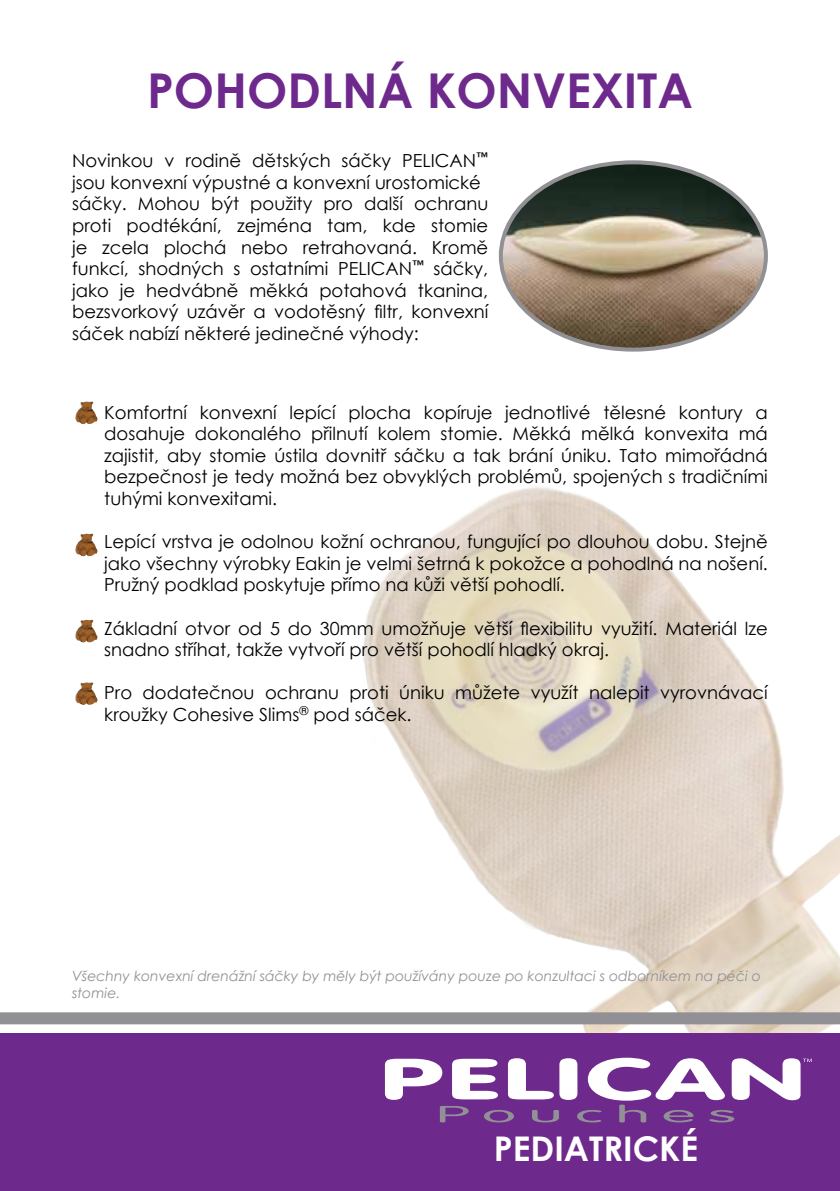
<style>
.page{position:relative;width:840px;height:1191px;background:#fff}
.page>*{position:absolute;margin:0;border:0;box-sizing:border-box;transform-origin:0 0}
.t1{font:700 48px "Century Gothic";color:#6e298d}
.t2{font:700 34px "Century Gothic";color:#fff}
.t3{font:18px/21.6px "Century Gothic";color:#000}
.t4{font:italic 14px/16.8px "Century Gothic";color:#919195}
</style>
<div class="page">
<img style="left:503px;top:162px;width:262px;height:187px">
<img style="left:362px;top:487px;width:436px;height:546px">
<div style="left:0;top:1033px;width:839px;height:158px;background:#6e298d"></div>
<svg style="left:385px;top:1057px;width:426px;height:65px"></svg>
<div style="left:0;top:1012px;width:839px;height:12px;background:#919195"></div>
<img style="left:75px;top:401px;width:23px;height:24px">
<img style="left:75px;top:533px;width:23px;height:24px">
<img style="left:75px;top:620px;width:23px;height:23px">
<img style="left:75px;top:682px;width:23px;height:23px">
<h1 class="t1" style="left:147px;top:54px;width:547px">POHODLNÁ KONVEXITA</h1>
<p class="t3" style="left:72px;top:149px;width:417px">Novinkou v rodině dětských sáčky PELICAN<sup>™ </sup>jsou konvexní výpustné a konvexní urostomické sáčky. Mohou být použity pro další ochranu proti podtékání, zejména tam, kde stomie je zcela plochá nebo retrahovaná. Kromě funkcí, shodných s ostatními PELICAN<sup>™</sup> sáčky, jako je hedvábně měkká potahová tkanina, bezsvorkový uzávěr a vodotěsný filtr, konvexní sáček nabízí některé jedinečné výhody:</p>
<p class="t3" style="left:104px;top:401px;width:664px;text-align:justify">Komfortní konvexní lepící plocha kopíruje jednotlivé tělesné kontury a dosahuje dokonalého přilnutí kolem stomie. Měkká mělká konvexita má zajistit, aby stomie ústila dovnitř sáčku a tak brání úniku. Tato mimořádná bezpečnost je tedy možná bez obvyklých problémů, spojených s tradičními tuhými konvexitami.</p>
<p class="t3" style="left:104px;top:530px;width:664px;text-align:justify">Lepící vrstva je odolnou kožní ochranou, fungující po dlouhou dobu. Stejně jako všechny výrobky Eakin je velmi šetrná k pokožce a pohodlná na nošení.<br>Pružný podklad poskytuje přímo na kůži větší pohodlí.</p>
<p class="t3" style="left:104px;top:617px;width:664px">Základní otvor od 5 do 30mm umožňuje větší flexibilitu využití. Materiál lze snadno stříhat, takže vytvoří pro větší pohodlí hladký okraj.</p>
<p class="t3" style="left:104px;top:682px;width:664px">Pro dodatečnou ochranu proti úniku můžete využít nalepit vyrovnávací kroužky Cohesive Slims<sup>®</sup> pod sáček.</p>
<p class="t4" style="left:72px;top:967px;width:690px">Všechny konvexní drenážní sáčky by měly být používány pouze po konzultaci s odborníkem na péči o stomie.</p>
<h2 class="t2" style="left:493px;top:1123px;width:205px">PEDIATRICKÉ</h2>
</div>
